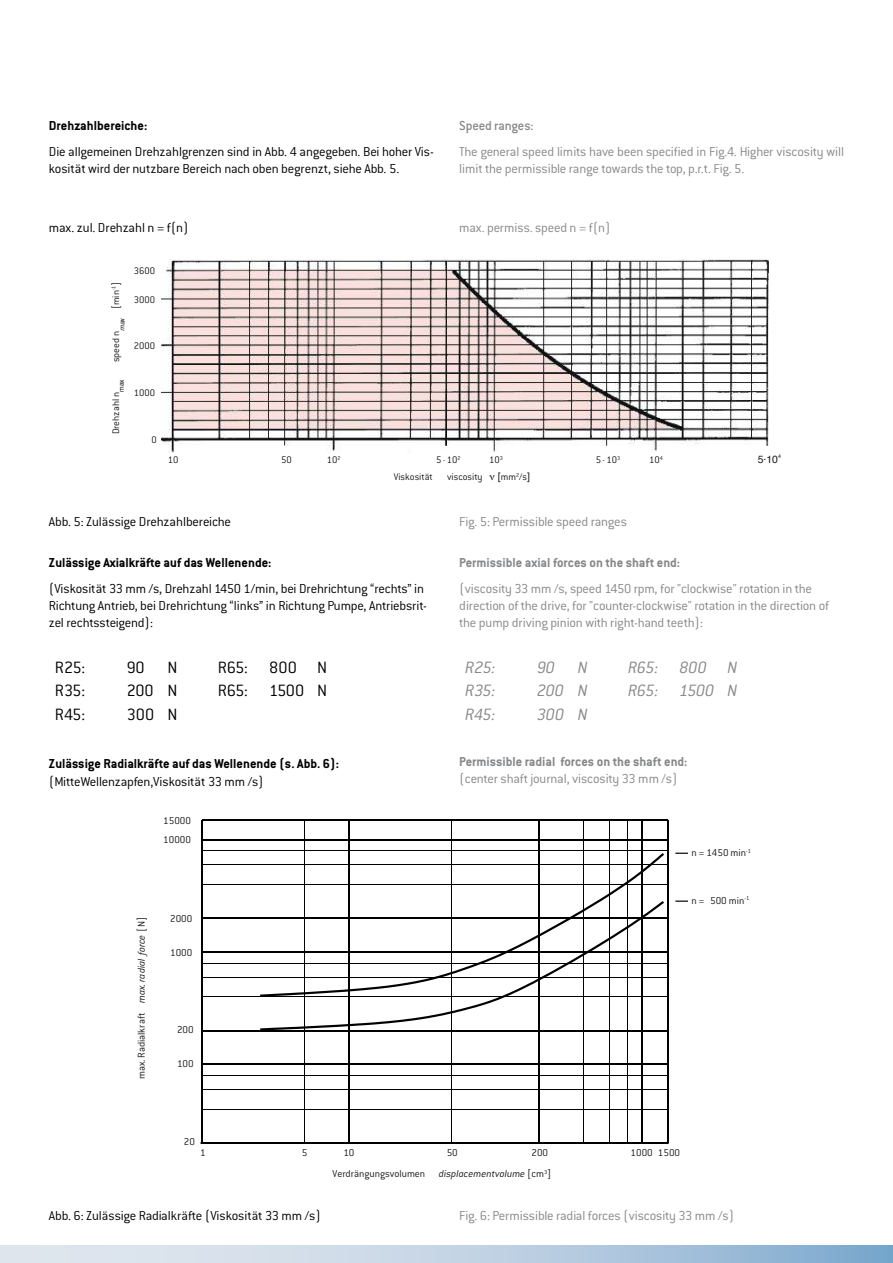
<style>
.page{position:relative;width:893px;height:1263px;background:#fff}
.page>*{position:absolute;margin:0;border:0;box-sizing:border-box;transform-origin:0 0}
.t1{font:300 18px "Conduit ITC Std";color:#000}
.t2{font:italic 300 18px "Conduit ITC Std";letter-spacing:-.015em;color:#87888a}
.t3{font:300 14.25px/17.1px "Conduit ITC Std";letter-spacing:-.015em;color:#87888a}
.t4{font:300 14.25px/17.1px "Conduit ITC Std";letter-spacing:-.015em;color:#000}
.t5{font:700 14.25px "Conduit ITC Std";color:#000}
.t6{font:700 14.25px "Conduit ITC Std";color:#87888a}
.t7{font:500 14.25px "Conduit ITC Std";letter-spacing:-.015em;color:#87888a}
.t8{font:300 10.95px/19.5px "Conduit ITC Std";color:#181716}
.t9{font:italic 300 10.95px "Conduit ITC Std";color:#181716}
.t10{font:300 10.5px "Conduit ITC Std";color:#181716}
.t11{font:10.5px "Helvetica";color:#1f1917}
.t12{font:6.75px "Helvetica";color:#1f1917}
.t13{font:italic 6.75px "Helvetica";color:#1f1917}
.t14{font:5.25px "Helvetica";color:#1f1917}
.s1{font-family:"Helvetica";font-weight:400;color:#1f1917}
.s2{font-style:italic}
.s3{font-style:normal}
</style>
<div class="page">
<svg style="left:0;top:1246px;width:892px;height:17px"></svg>
<img style="left:162px;top:259px;width:606px;height:193px">
<svg style="left:349px;top:853px;width:315px;height:48px"></svg>
<svg style="left:260px;top:901px;width:404px;height:129px"></svg>
<hr style="left:667px;top:820px;width:1px;height:323px;background:#000">
<hr style="left:641px;top:820px;width:2px;height:323px;background:#000">
<hr style="left:627px;top:820px;width:1px;height:323px;background:#000">
<hr style="left:609px;top:820px;width:1px;height:323px;background:#000">
<hr style="left:583px;top:820px;width:1px;height:323px;background:#000">
<hr style="left:539px;top:820px;width:1px;height:323px;background:#000">
<hr style="left:451px;top:820px;width:1px;height:323px;background:#000">
<hr style="left:348px;top:820px;width:1px;height:323px;background:#000">
<hr style="left:304px;top:820px;width:1px;height:323px;background:#000">
<hr style="left:201px;top:820px;width:2px;height:323px;background:#000">
<hr style="left:202px;top:819px;width:466px;height:2px;background:#000">
<hr style="left:202px;top:918px;width:466px;height:1px;background:#000">
<hr style="left:202px;top:951px;width:466px;height:2px;background:#000">
<hr style="left:202px;top:839px;width:466px;height:1px;background:#000">
<hr style="left:202px;top:850px;width:466px;height:1px;background:#000">
<hr style="left:202px;top:864px;width:466px;height:1px;background:#000">
<hr style="left:202px;top:884px;width:466px;height:1px;background:#000">
<hr style="left:202px;top:963px;width:466px;height:1px;background:#000">
<hr style="left:202px;top:977px;width:466px;height:1px;background:#000">
<hr style="left:202px;top:996px;width:466px;height:1px;background:#000">
<hr style="left:202px;top:1030px;width:466px;height:1px;background:#000">
<hr style="left:202px;top:1064px;width:466px;height:1px;background:#000">
<hr style="left:202px;top:1075px;width:466px;height:1px;background:#000">
<hr style="left:202px;top:1089px;width:466px;height:1px;background:#000">
<hr style="left:202px;top:1109px;width:466px;height:1px;background:#000">
<hr style="left:202px;top:1142px;width:466px;height:2px;background:#000">
<svg style="left:675px;top:853px;width:13px;height:1px"></svg>
<svg style="left:675px;top:900px;width:13px;height:2px"></svg>
<p class="t5" style="left:49px;top:117px;width:100px">Drehzahlbereiche:</p>
<p class="t4" style="left:49px;top:143px;width:386px">Die allgemeinen Drehzahlgrenzen sind in Abb. 4 angegeben. Bei hoher Vis&shy;kosität wird der nutzbare Bereich nach oben begrenzt, siehe Abb. 5.</p>
<p class="t7" style="left:459px;top:117px;width:76px">Speed ranges:</p>
<p class="t3" style="left:459px;top:143px;width:386px">The general speed limits have been specified in Fig.4. Higher viscosity will limit the permissible range towards the top, p.r.t. Fig. 5.</p>
<p class="t4" style="left:49px;top:219px;width:141px">max. zul. Drehzahl n = f(n)</p>
<p class="t3" style="left:459px;top:219px;width:153px">max. permiss. speed n = f(n)</p>
<p class="t10" style="left:109px;top:309px;width:29px;rotate:-90deg">[min<sup>-1</sup>]</p>
<p class="t13" style="left:117px;top:331px;width:15px;rotate:-90deg">max</p>
<p class="t10" style="left:109px;top:362px;width:33px;rotate:-90deg">speed n</p>
<p class="t12" style="left:116px;top:392px;width:14px;rotate:-90deg">max</p>
<p class="t10" style="left:109px;top:434px;width:44px;rotate:-90deg">Drehzahl n</p>
<p class="t10" style="left:134px;top:265px;width:23px">3600</p>
<p class="t10" style="left:134px;top:293px;width:23px">3000</p>
<p class="t10" style="left:134px;top:340px;width:23px">2000</p>
<p class="t10" style="left:134px;top:386px;width:23px">1000</p>
<p class="t10" style="left:152px;top:434px;width:7px">0</p>
<p class="t10" style="left:168px;top:453px;width:12px">10</p>
<p class="t10" style="left:281px;top:453px;width:12px">50</p>
<p class="t10" style="left:327px;top:453px;width:15px">10<sup>2</sup></p>
<p class="t10" style="left:436px;top:453px;width:26px">5·10<sup>2</sup></p>
<p class="t10" style="left:489px;top:453px;width:15px">10<sup>3</sup></p>
<p class="t10" style="left:596px;top:453px;width:26px">5·10<sup>3</sup></p>
<p class="t10" style="left:649px;top:453px;width:15px">10<sup>4</sup></p>
<p class="t14" style="left:778px;top:452px;width:4px">4</p>
<p class="t11" style="left:758px;top:451px;width:22px">5·10</p>
<p class="t10" style="left:394px;top:471px;width:41px">Viskosität</p>
<p class="t10" style="left:447px;top:471px;width:37px">viscosity</p>
<p class="t10" style="left:498px;top:471px;width:34px"><span class="s1">[</span>mm<sup>2</sup>/s<span class="s1">]</span></p>
<p class="t4" style="left:49px;top:513px;width:184px">Abb. 5: Zulässige Drehzahlbereiche</p>
<p class="t3" style="left:459px;top:513px;width:169px">Fig. 5: Permissible speed ranges</p>
<p class="t6" style="left:459px;top:554px;width:222px">Permissible axial forces on the shaft end:</p>
<p class="t3" style="left:459px;top:580px;width:371px">(viscosity 33 mm /s, speed 1450 rpm, for "clockwise" rotation in the direction of the drive, for "counter-clockwise" rotation in the direction of the pump driving pinion with right-hand teeth):</p>
<p class="t5" style="left:49px;top:554px;width:224px">Zulässige Axialkräfte auf das Wellenende:</p>
<p class="t4" style="left:49px;top:580px;width:379px">(Viskosität 33 mm /s, Drehzahl 1450 1/min, bei Drehrichtung “rechts” in<br>Richtung Antrieb, bei Drehrichtung “links” in Richtung Pumpe, Antriebsrit&shy;zel rechtssteigend):</p>
<p class="t1" style="left:55px;top:656px;width:32px">R25:</p>
<p class="t1" style="left:127px;top:656px;width:20px">90</p>
<p class="t1" style="left:168px;top:656px;width:12px">N</p>
<p class="t1" style="left:218px;top:656px;width:111px">R65: 800 N</p>
<p class="t1" style="left:55px;top:680px;width:32px">R35:</p>
<p class="t1" style="left:127px;top:680px;width:52px">200 N</p>
<p class="t1" style="left:218px;top:680px;width:111px">R65: 1500 N</p>
<p class="t1" style="left:55px;top:703px;width:32px">R45:</p>
<p class="t1" style="left:127px;top:703px;width:52px">300 N</p>
<p class="t2" style="left:465px;top:656px;width:32px">R25:</p>
<p class="t2" style="left:537px;top:656px;width:20px">90</p>
<p class="t2" style="left:578px;top:656px;width:12px">N</p>
<p class="t2" style="left:628px;top:656px;width:111px">R65: 800 N</p>
<p class="t2" style="left:465px;top:680px;width:32px">R35:</p>
<p class="t2" style="left:537px;top:680px;width:52px">200 N</p>
<p class="t2" style="left:628px;top:680px;width:111px">R65: 1500 N</p>
<p class="t2" style="left:465px;top:703px;width:32px">R45:</p>
<p class="t2" style="left:537px;top:703px;width:52px">300 N</p>
<p class="t5" style="left:49px;top:755px;width:292px">Zulässige Radialkräfte auf das Wellenende (s. Abb. 6):</p>
<p class="t4" style="left:49px;top:772px;width:216px">(MitteWellenzapfen,Viskosität 33 mm /s)</p>
<p class="t8" style="left:163px;top:810px;width:29px">15000<br>10000</p>
<p class="t8" style="left:131px;top:1079px;width:164px;rotate:-90deg">max. Radialkraft <span class="s2">max.radial force</span> [N]</p>
<p class="t8" style="left:170px;top:908px;width:24px">2000</p>
<p class="t8" style="left:170px;top:942px;width:24px">1000</p>
<p class="t8" style="left:177px;top:1019px;width:18px">200</p>
<p class="t8" style="left:177px;top:1053px;width:18px">100</p>
<p class="t8" style="left:184px;top:1132px;width:13px">20</p>
<p class="t6" style="left:459px;top:753px;width:230px">Permissible radial forces on the shaft end:</p>
<p class="t3" style="left:459px;top:770px;width:220px">(center shaft journal, viscosity 33 mm /s)</p>
<p class="t8" style="left:692px;top:843px;width:61px">n = 1450 min<sup>-1</sup></p>
<p class="t8" style="left:692px;top:890px;width:59px">n = 500 min<sup>-1</sup></p>
<p class="t8" style="left:200px;top:1142px;width:7px">1</p>
<p class="t8" style="left:302px;top:1142px;width:7px">5</p>
<p class="t8" style="left:531px;top:1142px;width:18px">200</p>
<p class="t8" style="left:630px;top:1142px;width:51px">1000 1500</p>
<p class="t8" style="left:343px;top:1142px;width:13px">10</p>
<p class="t8" style="left:447px;top:1142px;width:13px">50</p>
<p class="t8" style="left:332px;top:1164px;width:94px">Verdrängungsvolumen</p>
<p class="t9" style="left:439px;top:1167px;width:114px">displacementvolume <span class="s3">[cm ]</span><sup>3</sup></p>
<p class="t4" style="left:49px;top:1206px;width:274px">Abb. 6: Zulässige Radialkräfte (Viskosität 33 mm /s)</p>
<p class="t3" style="left:459px;top:1206px;width:276px">Fig. 6: Permissible radial forces (viscosity 33 mm /s)</p>
</div>
